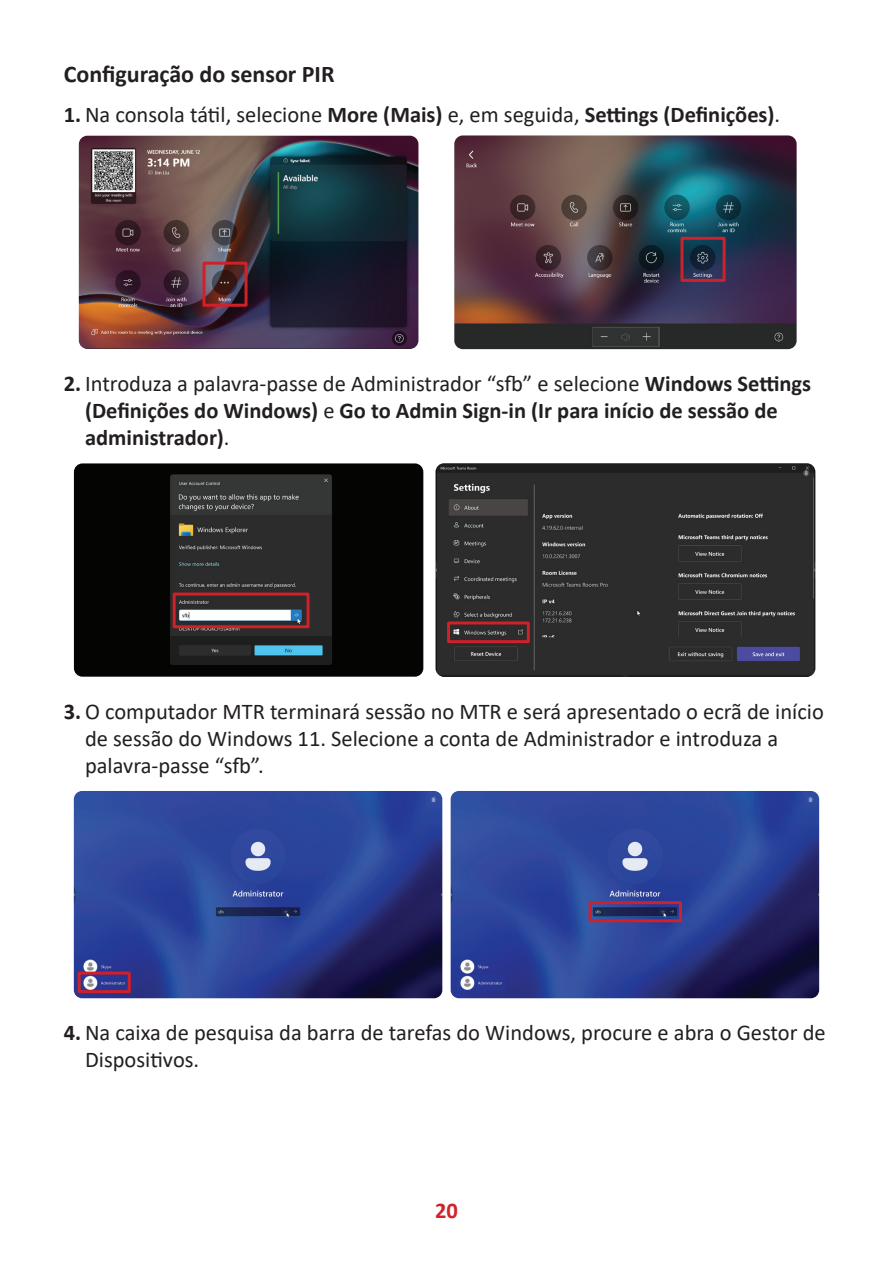
<style>
.page{position:relative;width:893px;height:1263px;background:#fff}
.page>*{position:absolute;margin:0;border:0;box-sizing:border-box;transform-origin:0 0}
.t1{font:700 24px "Calibri";color:#231f20}
.t2{font:22.5px/27px "Calibri";color:#231f20}
.t3{font:700 22.5px/27px "Calibri";color:#231f20}
.t4{font:700 22.5px "Calibri";color:#d1232a}
.s1{font-weight:700}
.s2{font-weight:400}
</style>
<div class="page">
<img style="left:79px;top:136px;width:339px;height:213px">
<div style="left:202px;top:262px;width:46px;height:45px;border:3px solid #d02029"></div>
<img style="left:454px;top:135px;width:343px;height:214px">
<div style="left:680px;top:237px;width:46px;height:45px;border:3px solid #d02029"></div>
<img style="left:74px;top:463px;width:349px;height:214px">
<div style="left:173px;top:592px;width:137px;height:36px;border:3px solid #d02029"></div>
<img style="left:436px;top:463px;width:379px;height:214px">
<div style="left:447px;top:621px;width:83px;height:22px;border:3px solid #d02029"></div>
<img style="left:74px;top:791px;width:368px;height:207px">
<div style="left:78px;top:971px;width:53px;height:22px;border:3px solid #d02029"></div>
<img style="left:451px;top:791px;width:368px;height:207px">
<div style="left:589px;top:901px;width:93px;height:21px;border:3px solid #d02029"></div>
<p class="t1" style="left:64px;top:57px;width:272px">Configuração do sensor PIR</p>
<p class="t2" style="left:64px;top:100px;width:718px"><span class="s1">1.</span> Na consola tátil, selecione <span class="s1">More (Mais)</span> e, em seguida, <span class="s1">Settings (Definições)</span>.</p>
<p class="t3" style="left:85px;top:370px;width:728px;text-indent:-21px">2. <span class="s2">Introduza a palavra-passe de Administrador “sfb” e selecione</span> Windows Settings (Definições do Windows) <span class="s2">e</span> Go to Admin Sign-in (Ir para início de sessão de administrador)<span class="s2">.</span></p>
<p class="t2" style="left:85px;top:697px;width:740px;text-indent:-21px"><span class="s1">3.</span> O computador MTR terminará sessão no MTR e será apresentado o ecrã de início de sessão do Windows 11. Selecione a conta de Administrador e introduza a palavra-passe “sfb”.</p>
<p class="t2" style="left:85px;top:1018px;width:742px;text-indent:-21px"><span class="s1">4.</span> Na caixa de pesquisa da barra de tarefas do Windows, procure e abra o Gestor de<br>Dispositivos.</p>
<p class="t4" style="left:435px;top:1194px;width:24px">20</p>
</div>
